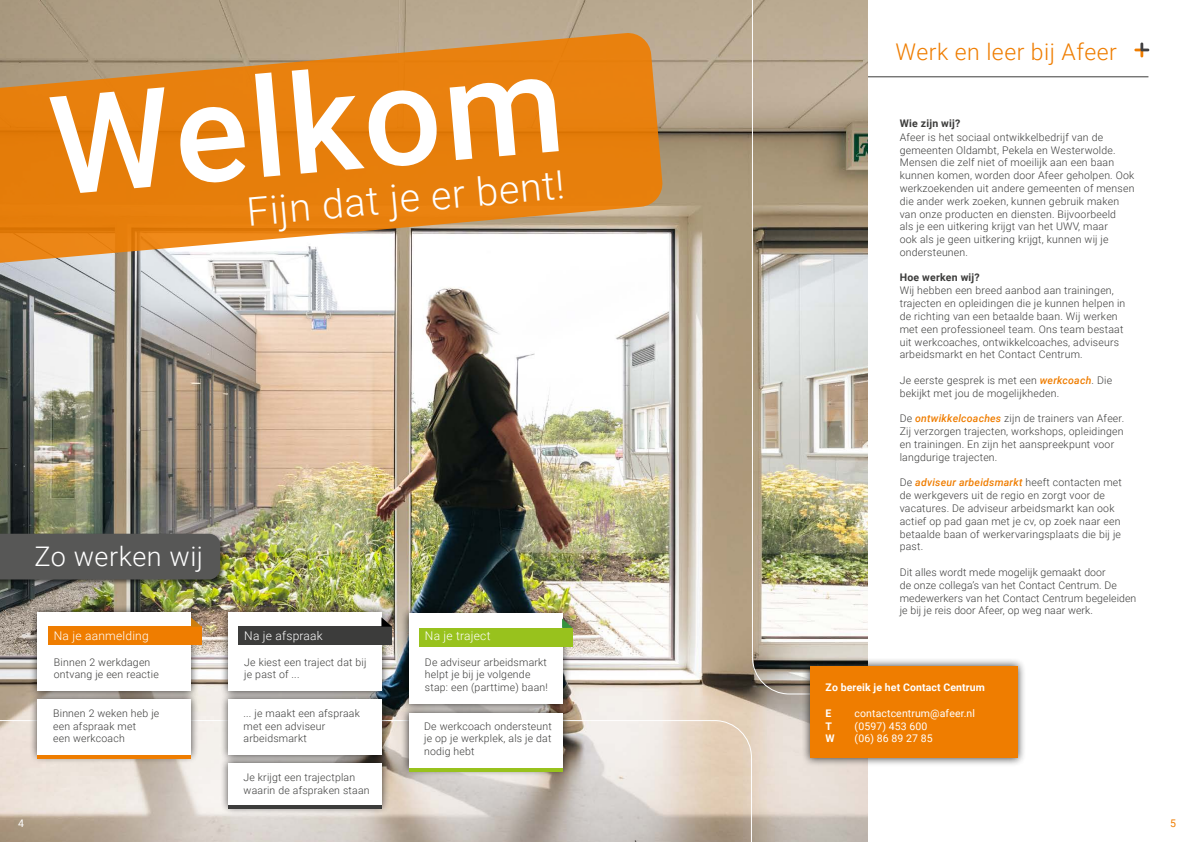
<style>
.page{position:relative;width:1191px;height:842px;background:#fff}
.page>*{position:absolute;margin:0;border:0;box-sizing:border-box;transform-origin:0 0}
.t1{font:500 137.8px "Roboto";color:#fff}
.t2{font:300 39.4px "Roboto";color:#fff}
.t3{font:300 27px "Roboto";letter-spacing:.02em;color:#fff}
.t4{font:300 23px "Roboto";letter-spacing:.02em;color:#ef7d00}
.t5{font:300 12px "Roboto";letter-spacing:.02em;color:#fff}
.t6{font:300 10.5px/12.8px "Roboto";letter-spacing:.02em;color:#3c3c3b}
.t7{font:10.5px "Roboto";letter-spacing:.01em;color:#fff}
.t8{font:700 10.5px "Roboto";letter-spacing:.01em;color:#fff}
.t9{font:700 10.5px "Roboto";letter-spacing:.02em;color:#3c3c3b}
.t10{font:10.5px "Roboto";color:#ef7d00}
.s1{font-weight:500;font-style:italic;color:#ef7d00}
</style>
<div class="page">
<hr style="left:638px;top:77px;width:510px;height:1px;background:#3c3c3b">
<svg style="left:1134px;top:43px;width:15px;height:14px"></svg>
<img style="left:0;top:0;width:867px;height:842px">
<svg style="left:0;top:720px;width:752px;height:122px"></svg>
<img style="left:751px;top:0;width:117px;height:695px">
<svg style="left:0;top:32px;width:663px;height:240px;fill:#e7800e"></svg>
<div style="left:29px;top:604px;width:170px;height:96px;background:#000;opacity:.75"></div>
<div style="left:38px;top:612px;width:153px;height:79px;background:#fff"></div>
<div style="left:48px;top:627px;width:153px;height:18px;background:#ef7d00"></div>
<svg style="left:191px;top:617px;width:10px;height:10px"></svg>
<div style="left:29px;top:691px;width:170px;height:73px;background:#000;opacity:.75"></div>
<div style="left:38px;top:699px;width:153px;height:56px;background:#fff"></div>
<hr style="left:38px;top:755px;width:153px;height:3px;background:#ef7d00">
<div style="left:400px;top:605px;width:170px;height:108px;background:#000;opacity:.75"></div>
<div style="left:409px;top:614px;width:153px;height:90px;background:#fff"></div>
<div style="left:419px;top:628px;width:153px;height:18px;background:#98c21d"></div>
<svg style="left:562px;top:618px;width:10px;height:10px"></svg>
<div style="left:400px;top:704px;width:170px;height:73px;background:#000;opacity:.75"></div>
<div style="left:409px;top:713px;width:153px;height:55px;background:#fff"></div>
<hr style="left:409px;top:768px;width:153px;height:3px;background:#98c21d">
<div style="left:0;top:533px;width:226px;height:52px;background:#000;opacity:.5"></div>
<div style="left:0;top:534px;width:220px;height:45px;background:#575756"></div>
<div style="left:220px;top:604px;width:170px;height:96px;background:#000;opacity:.75"></div>
<div style="left:228px;top:612px;width:153px;height:79px;background:#fff"></div>
<div style="left:239px;top:627px;width:153px;height:18px;background:#3c3c3b"></div>
<svg style="left:381px;top:617px;width:11px;height:10px"></svg>
<div style="left:220px;top:691px;width:170px;height:73px;background:#000;opacity:.75"></div>
<div style="left:228px;top:699px;width:153px;height:56px;background:#fff"></div>
<div style="left:220px;top:754px;width:170px;height:61px;background:#000;opacity:.75"></div>
<div style="left:228px;top:763px;width:153px;height:43px;background:#fff"></div>
<div style="left:801px;top:658px;width:225px;height:109px;background:#000;opacity:.75"></div>
<div style="left:810px;top:666px;width:207px;height:92px;background:#ef7d00"></div>
<hr style="left:228px;top:805px;width:153px;height:3px;background:#3c3c3b">
<h1 class="t1" style="left:42px;top:50px;width:516px;rotate:-5deg">Welkom</h1>
<h2 class="t2" style="left:245px;top:184px;width:320px;rotate:-5deg">Fijn dat je er bent!</h2>
<h3 class="t3" style="left:34px;top:537px;width:170px">Zo werken wij</h3>
<p class="t5" style="left:54px;top:627px;width:96px">Na je aanmelding</p>
<p class="t6" style="left:54px;top:655px;width:106px">Binnen 2 werkdagen ontvang je een reactie</p>
<p class="t6" style="left:53px;top:706px;width:108px">Binnen 2 weken heb je een afspraak met<br>een werkcoach</p>
<p class="t7" style="left:18px;top:816px;width:7px">4</p>
<p class="t5" style="left:244px;top:627px;width:80px">Na je afspraak</p>
<p class="t6" style="left:244px;top:655px;width:124px">Je kiest een traject dat bij je past of ...</p>
<p class="t6" style="left:243px;top:706px;width:118px">... je maakt een afspraak met een adviseur arbeidsmarkt</p>
<p class="t6" style="left:243px;top:770px;width:128px">Je krijgt een trajectplan waarin de afspraken staan</p>
<p class="t5" style="left:425px;top:627px;width:67px">Na je traject</p>
<p class="t6" style="left:425px;top:655px;width:124px">De adviseur arbeidsmarkt helpt je bij je volgende stap: een (parttime) baan!</p>
<p class="t6" style="left:424px;top:719px;width:129px;text-align:justify">De werkcoach ondersteunt je op je werkplek, als je dat nodig hebt</p>
<h3 class="t4" style="left:895px;top:36px;width:223px">Werk en leer bij Afeer</h3>
<p class="t9" style="left:899px;top:116px;width:62px">Wie zijn wij?</p>
<p class="t6" style="left:899px;top:130px;width:236px">Afeer is het sociaal ontwikkelbedrijf van de gemeenten Oldambt, Pekela en Westerwolde.<br>Mensen die zelf niet of moeilijk aan een baan kunnen komen, worden door Afeer geholpen. Ook werkzoekenden uit andere gemeenten of mensen die ander werk zoeken, kunnen gebruik maken van onze producten en diensten. Bijvoorbeeld<br>als je een uitkering krijgt van het UWV, maar<br>ook als je geen uitkering krijgt, kunnen wij je ondersteunen.</p>
<p class="t9" style="left:899px;top:270px;width:82px">Hoe werken wij?</p>
<p class="t6" style="left:899px;top:284px;width:227px">Wij hebben een breed aanbod aan trainingen, trajecten en opleidingen die je kunnen helpen in de richting van een betaalde baan. Wij werken met een professioneel team. Ons team bestaat uit werkcoaches, ontwikkelcoaches, adviseurs arbeidsmarkt en het Contact Centrum.</p>
<p class="t6" style="left:899px;top:373px;width:214px">Je eerste gesprek is met een <span class="s1">werkcoach</span>. Die bekijkt met jou de mogelijkheden.</p>
<p class="t6" style="left:899px;top:412px;width:226px">De <span class="s1">ontwikkelcoaches</span> zijn de trainers van Afeer.<br>Zij verzorgen trajecten, workshops, opleidingen en trainingen. En zijn het aanspreekpunt voor langdurige trajecten.</p>
<p class="t6" style="left:899px;top:476px;width:224px">De <span class="s1">adviseur arbeidsmarkt</span> heeft contacten met de werkgevers uit de regio en zorgt voor de vacatures. De adviseur arbeidsmarkt kan ook actief op pad gaan met je cv, op zoek naar een betaalde baan of werkervaringsplaats die bij je past.</p>
<p class="t6" style="left:899px;top:565px;width:238px">Dit alles wordt mede mogelijk gemaakt door<br>de onze collega’s van het Contact Centrum. De medewerkers van het Contact Centrum begeleiden je bij je reis door Afeer, op weg naar werk.</p>
<p class="t8" style="left:825px;top:680px;width:161px">Zo bereik je het Contact Centrum</p>
<p class="t8" style="left:825px;top:706px;width:7px">E</p>
<p class="t7" style="left:854px;top:706px;width:122px">contactcentrum@afeer.nl</p>
<p class="t8" style="left:825px;top:719px;width:8px">T</p>
<p class="t7" style="left:854px;top:719px;width:74px">(0597) 453 600</p>
<p class="t8" style="left:825px;top:731px;width:11px">W</p>
<p class="t7" style="left:854px;top:731px;width:80px">(06) 86 89 27 85</p>
<p class="t10" style="left:1170px;top:816px;width:7px">5</p>
</div>
